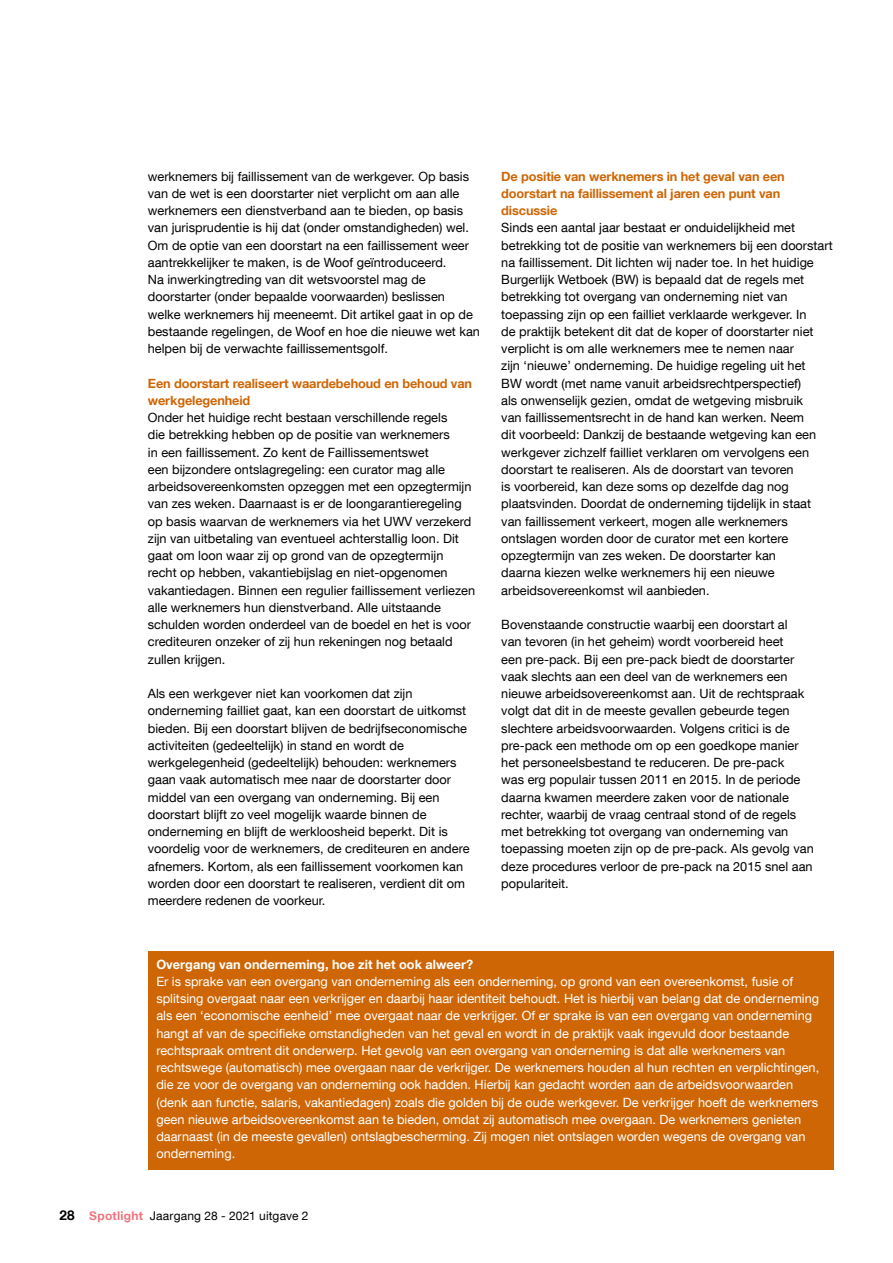
<style>
.page{position:relative;width:893px;height:1263px;background:#fff}
.page>*{position:absolute;margin:0;border:0;box-sizing:border-box;transform-origin:0 0}
.t1{font:12.75px/17.2px "Helvetica Neue LT Com";color:#000}
.t2{font:12.75px/17.2px "Helvetica Neue LT Com";color:#fff}
.t3{font:700 12.75px/17.2px "Helvetica Neue LT Com";letter-spacing:-.01em;color:#ce6605}
.t4{font:700 12.75px "Helvetica Neue LT Com";color:#fff}
.t5{font:12px "Helvetica Neue LT Com";letter-spacing:.015em;color:#000}
.s1{font-weight:700;font-size:13.5px}
.s2{font-weight:700;color:#ee747e}
</style>
<div class="page">
<div style="left:148px;top:951px;width:685px;height:219px;background:#ce6605"></div>
<p class="t1" style="left:148px;top:167px;width:334px">werknemers bij faillissement van de werkgever. Op basis van de wet is een doorstarter niet verplicht om aan alle werknemers een dienstverband aan te bieden, op basis van jurisprudentie is hij dat (onder omstandigheden) wel.<br>Om de optie van een doorstart na een faillissement weer aantrekkelijker te maken, is de Woof geïntroduceerd.<br>Na inwerkingtreding van dit wetsvoorstel mag de doorstarter (onder bepaalde voorwaarden) beslissen welke werknemers hij meeneemt. Dit artikel gaat in op de bestaande regelingen, de Woof en hoe die nieuwe wet kan helpen bij de verwachte faillissementsgolf.</p>
<p class="t3" style="left:148px;top:374px;width:326px">Een doorstart realiseert waardebehoud en behoud van werkgelegenheid</p>
<p class="t1" style="left:148px;top:409px;width:329px">Onder het huidige recht bestaan verschillende regels<br>die betrekking hebben op de positie van werknemers<br>in een faillissement. Zo kent de Faillissementswet<br>een bijzondere ontslagregeling: een curator mag alle arbeidsovereenkomsten opzeggen met een opzegtermijn van zes weken. Daarnaast is er de loongarantieregeling op basis waarvan de werknemers via het UWV verzekerd zijn van uitbetaling van eventueel achterstallig loon. Dit gaat om loon waar zij op grond van de opzegtermijn recht op hebben, vakantiebijslag en niet-opgenomen vakantiedagen. Binnen een regulier faillissement verliezen alle werknemers hun dienstverband. Alle uitstaande schulden worden onderdeel van de boedel en het is voor crediteuren onzeker of zij hun rekeningen nog betaald zullen krijgen.</p>
<p class="t1" style="left:148px;top:685px;width:323px">Als een werkgever niet kan voorkomen dat zijn onderneming failliet gaat, kan een doorstart de uitkomst bieden. Bij een doorstart blijven de bedrijfseconomische activiteiten (gedeeltelijk) in stand en wordt de werkgelegenheid (gedeeltelijk) behouden: werknemers gaan vaak automatisch mee naar de doorstarter door middel van een overgang van onderneming. Bij een doorstart blijft zo veel mogelijk waarde binnen de onderneming en blijft de werkloosheid beperkt. Dit is voordelig voor de werknemers, de crediteuren en andere afnemers. Kortom, als een faillissement voorkomen kan worden door een doorstart te realiseren, verdient dit om meerdere redenen de voorkeur.</p>
<p class="t3" style="left:501px;top:167px;width:285px">De positie van werknemers in het geval van een doorstart na faillissement al jaren een punt van discussie</p>
<p class="t1" style="left:501px;top:219px;width:333px">Sinds een aantal jaar bestaat er onduidelijkheid met betrekking tot de positie van werknemers bij een doorstart na faillissement. Dit lichten wij nader toe. In het huidige Burgerlijk Wetboek (BW) is bepaald dat de regels met betrekking tot overgang van onderneming niet van toepassing zijn op een failliet verklaarde werkgever. In<br>de praktijk betekent dit dat de koper of doorstarter niet verplicht is om alle werknemers mee te nemen naar<br>zijn ‘nieuwe’ onderneming. De huidige regeling uit het<br>BW wordt (met name vanuit arbeidsrechtperspectief)<br>als onwenselijk gezien, omdat de wetgeving misbruik<br>van faillissementsrecht in de hand kan werken. Neem<br>dit voorbeeld: Dankzij de bestaande wetgeving kan een werkgever zichzelf failliet verklaren om vervolgens een doorstart te realiseren. Als de doorstart van tevoren<br>is voorbereid, kan deze soms op dezelfde dag nog plaatsvinden. Doordat de onderneming tijdelijk in staat van faillissement verkeert, mogen alle werknemers ontslagen worden door de curator met een kortere opzegtermijn van zes weken. De doorstarter kan<br>daarna kiezen welke werknemers hij een nieuwe arbeidsovereenkomst wil aanbieden.</p>
<p class="t1" style="left:501px;top:616px;width:314px">Bovenstaande constructie waarbij een doorstart al<br>van tevoren (in het geheim) wordt voorbereid heet<br>een pre-pack. Bij een pre-pack biedt de doorstarter vaak slechts aan een deel van de werknemers een nieuwe arbeidsovereenkomst aan. Uit de rechtspraak volgt dat dit in de meeste gevallen gebeurde tegen slechtere arbeidsvoorwaarden. Volgens critici is de pre-pack een methode om op een goedkope manier het personeelsbestand te reduceren. De pre-pack<br>was erg populair tussen 2011 en 2015. In de periode daarna kwamen meerdere zaken voor de nationale rechter, waarbij de vraag centraal stond of de regels met betrekking tot overgang van onderneming van toepassing moeten zijn op de pre-pack. Als gevolg van deze procedures verloor de pre-pack na 2015 snel aan populariteit.</p>
<p class="t4" style="left:156px;top:956px;width:318px">Overgang van onderneming, hoe zit het ook alweer?</p>
<p class="t2" style="left:156px;top:972px;width:664px">Er is sprake van een overgang van onderneming als een onderneming, op grond van een overeenkomst, fusie of splitsing overgaat naar een verkrijger en daarbij haar identiteit behoudt. Het is hierbij van belang dat de onderneming als een ‘economische eenheid’ mee overgaat naar de verkrijger. Of er sprake is van een overgang van onderneming hangt af van de specifieke omstandigheden van het geval en wordt in de praktijk vaak ingevuld door bestaande rechtspraak omtrent dit onderwerp. Het gevolg van een overgang van onderneming is dat alle werknemers van rechtswege (automatisch) mee overgaan naar de verkrijger. De werknemers houden al hun rechten en verplichtingen, die ze voor de overgang van onderneming ook hadden. Hierbij kan gedacht worden aan de arbeidsvoorwaarden (denk aan functie, salaris, vakantiedagen) zoals die golden bij de oude werkgever. De verkrijger hoeft de werknemers geen nieuwe arbeidsovereenkomst aan te bieden, omdat zij automatisch mee overgaan. De werknemers genieten daarnaast (in de meeste gevallen) ontslagbescherming. Zij mogen niet ontslagen worden wegens de overgang van onderneming.</p>
<p class="t5" style="left:60px;top:1209px;width:250px"><span class="s1">28</span> <span class="s2">Spotlight</span> Jaargang 28 - 2021 uitgave 2</p>
</div>
